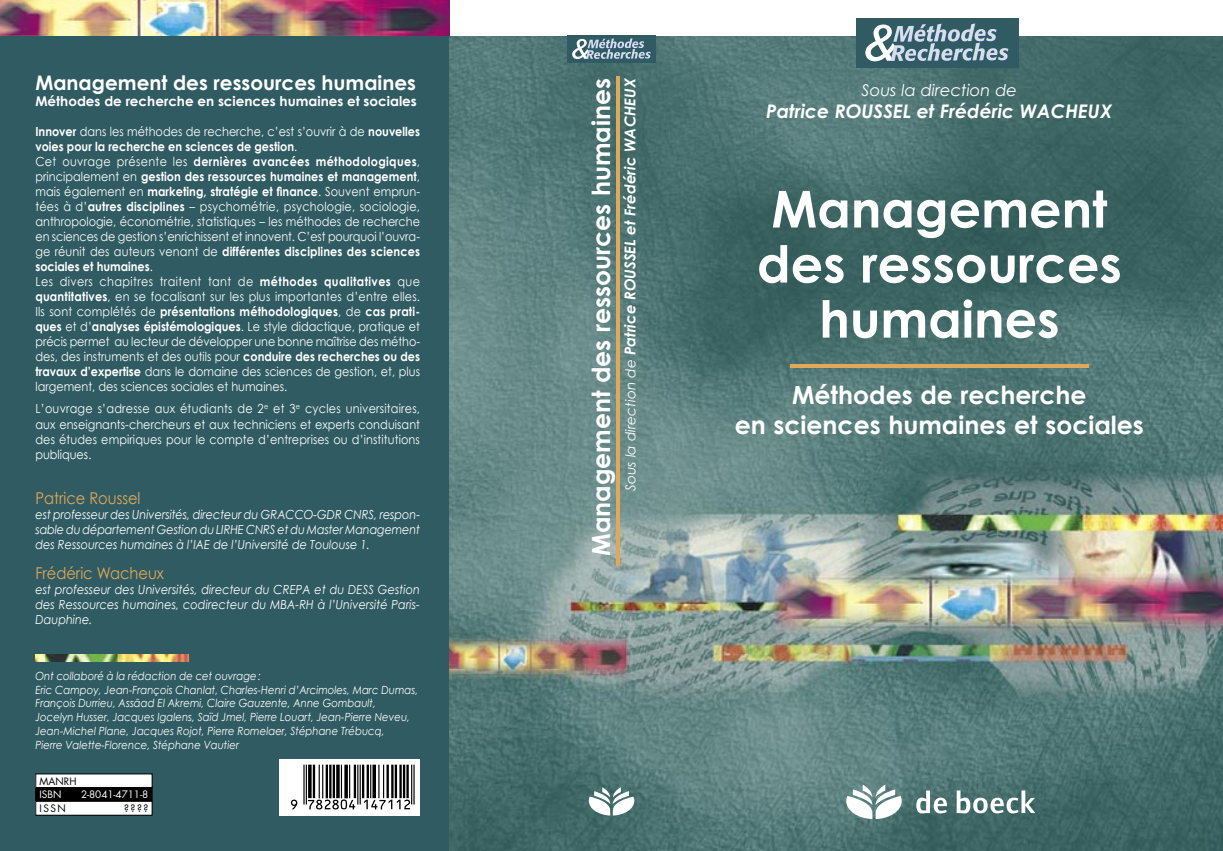
<style>
.page{position:relative;width:1223px;height:851px;background:#fff}
.page>*{position:absolute;margin:0;border:0;box-sizing:border-box;transform-origin:0 0}
.Normal_e{font:700 50.88px "Century Gothic";color:#fff}
.Normal_e-2{font:700 25px "Century Gothic";color:#fff}
.t1{font:700 20px "Century Gothic";color:#fff}
.Normal_e-3{font:italic 700 18.75px "Century Gothic";color:#fff}
.t2{font:16.25px "Century Gothic";color:#e0a85b;scale:.9 1}
.Normal_e-4{font:italic 16.25px "Century Gothic";color:#fff}
.Normal_e-5{font:italic 700 15px "Century Gothic";color:#fff}
.t3{font:700 13.5px "Century Gothic";color:#fff}
.t4{font:12.5px/15px "Century Gothic";color:#fff;text-align:justify;scale:.9 1}
.t5{font:italic 12.5px/15px "Century Gothic";color:#fff;text-align:justify;scale:.9 1}
.t6{font:700 12.5px/15px "Century Gothic";color:#fff;scale:.9 1}
.t7{font:italic 11.25px/13.8px "Century Gothic";color:#fff;scale:.9 1}
.Normal_e-6{font:10px "Futura";letter-spacing:-.005em;color:#fff}
.Normal_e-7{font:10px "Futura";color:#000}
.s1{font-weight:400}
.s2{font-weight:700}
.s3{font-weight:400;font-size:13.75px}
</style>
<div class="page">
<div style="left:0;top:0;width:475px;height:850px;background:#305b62"></div>
<img style="left:449px;top:35px;width:773px;height:815px">
<hr style="left:616px;top:76px;width:4px;height:489px;background:#e0a85b">
<hr style="left:789px;top:364px;width:299px;height:3px;background:#e0a85b">
<div style="left:449px;top:0;width:773px;height:35px;background:#fff"></div>
<div style="left:856px;top:18px;width:162px;height:50px;background:#305b62"></div>
<svg style="left:865px;top:23px;width:144px;height:39px"></svg>
<div style="left:567px;top:35px;width:89px;height:28px;background:#305b62"></div>
<svg style="left:572px;top:38px;width:79px;height:21px"></svg>
<svg style="left:846px;top:784px;width:55px;height:35px"></svg>
<svg style="left:916px;top:790px;width:31px;height:23px"></svg>
<svg style="left:956px;top:790px;width:79px;height:23px"></svg>
<svg style="left:588px;top:787px;width:46px;height:28px"></svg>
<div style="left:36px;top:787px;width:116px;height:13px;background:#000"></div>
<div style="left:36px;top:773px;width:116px;height:14px;background:#fff"></div>
<div style="left:35px;top:773px;width:117px;height:14px;border:1px solid #000"></div>
<div style="left:36px;top:801px;width:116px;height:14px;background:#fff"></div>
<div style="left:35px;top:800px;width:117px;height:15px;border:1px solid #000"></div>
<div style="left:279px;top:759px;width:141px;height:56px;background:#fff"></div>
<svg style="left:291px;top:799px;width:6px;height:10px"></svg>
<hr style="left:303px;top:764px;width:1px;height:40px;background:#000">
<hr style="left:306px;top:764px;width:1px;height:40px;background:#000">
<svg style="left:308px;top:764px;width:48px;height:45px"></svg>
<hr style="left:357px;top:764px;width:1px;height:40px;background:#000">
<hr style="left:359px;top:764px;width:2px;height:40px;background:#000">
<svg style="left:362px;top:764px;width:48px;height:45px"></svg>
<hr style="left:411px;top:764px;width:1px;height:40px;background:#000">
<hr style="left:413px;top:764px;width:1px;height:40px;background:#000">
<img style="left:0;top:0;width:449px;height:35px">
<img style="left:35px;top:654px;width:153px;height:7px">
<p class="t1" style="left:35px;top:70px;width:382px">Management des ressources humaines</p>
<p class="t3" style="left:35px;top:93px;width:383px">Méthodes de recherche en sciences humaines et sociales</p>
<p class="t6" style="left:35px;top:124px;width:429px">Innover <span class="s1">dans les méthodes de recherche, c’est s’ouvrir à de</span> nouvelles voies pour la recherche en sciences de gestion<span class="s1">.</span></p>
<p class="t4" style="left:35px;top:154px;width:429px">Cet ouvrage présente les <span class="s2">dernières avancées méthodologiques</span>, principalement en <span class="s2">gestion des ressources humaines et management</span>, mais également en <span class="s2">marketing, stratégie et finance</span>. Souvent emprun&shy;tées à d’<span class="s2">autres disciplines</span> – psychométrie, psychologie, sociologie, anthropologie, économétrie, statistiques – les méthodes de recherche en sciences de gestion s’enrichissent et innovent. C’est pourquoi l’ouvra&shy;ge réunit des auteurs venant de <span class="s2">différentes disciplines des sciences sociales et humaines</span>.</p>
<p class="t4" style="left:35px;top:274px;width:429px">Les divers chapitres traitent tant de <span class="s2">méthodes qualitatives</span> que <span class="s2">quantitatives</span>, en se focalisant sur les plus importantes d’entre elles.<br>Ils sont complétés de <span class="s2">présentations méthodologiques</span>, de <span class="s2">cas prati&shy;ques</span> et d’<span class="s2">analyses épistémologiques</span>. Le style didactique, pratique et précis permet au lecteur de développer une bonne maîtrise des métho&shy;des, des instruments et des outils pour <span class="s2">conduire des recherches ou des travaux d’expertise</span> dans le domaine des sciences de gestion, et, plus largement, des sciences sociales et humaines.</p>
<p class="t4" style="left:35px;top:401px;width:429px">L’ouvrage s’adresse aux étudiants de 2<sup>e</sup> et 3<sup>e</sup> cycles universitaires, aux enseignants-chercheurs et aux techniciens et experts conduisant des études empiriques pour le compte d’entreprises ou d’institutions publiques.</p>
<p class="t2" style="left:35px;top:487px;width:118px">Patrice Roussel</p>
<p class="t5" style="left:35px;top:506px;width:429px">est professeur des Universités, directeur du GRACCO-GDR CNRS, respon&shy;sable du département Gestion du LIRHE CNRS et du Master Management des Ressources humaines à l’IAE de l’Université de Toulouse 1.</p>
<p class="t2" style="left:35px;top:562px;width:144px">Frédéric Wacheux</p>
<p class="t5" style="left:35px;top:581px;width:429px">est professeur des Universités, directeur du CREPA et du DESS Gestion des Ressources humaines, codirecteur du MBA-RH à l’Université Paris-Dauphine.</p>
<p class="t7" style="left:35px;top:668px;width:252px">Ont collaboré à la rédaction de cet ouvrage :</p>
<p class="t7" style="left:35px;top:682px;width:427px">Eric Campoy, Jean-François Chanlat, Charles-Henri d’Arcimoles, Marc Dumas, François Durrieu, Assâad El Akremi, Claire Gauzente, Anne Gombault,<br>Jocelyn Husser, Jacques Igalens, Saïd Jmel, Pierre Louart, Jean-Pierre Neveu, Jean-Michel Plane, Jacques Rojot, Pierre Romelaer, Stéphane Trébucq,<br>Pierre Valette-Florence, Stéphane Vautier</p>
<p class="Normal_e-7" style="left:40px;top:774px;width:38px">MANRH</p>
<p class="Normal_e-7" style="left:40px;top:801px;width:28px">ISSN</p>
<p class="Normal_e-7" style="left:124px;top:801px;width:25px">????</p>
<p class="Normal_e-6" style="left:40px;top:787px;width:23px">ISBN</p>
<p class="Normal_e-6" style="left:81px;top:787px;width:69px">2-8041-4711-8</p>
<p class="Normal_e-2" style="left:585px;top:556px;width:479px;rotate:-90deg">Management des ressources humaines</p>
<p class="Normal_e-5" style="left:620px;top:491px;width:414px;rotate:-90deg"><span class="s3">Sous la direction de</span> Patrice ROUSSEL et Frédéric WACHEUX</p>
<p class="Normal_e-4" style="left:861px;top:80px;width:157px">Sous la direction de</p>
<p class="Normal_e-3" style="left:766px;top:100px;width:348px">Patrice ROUSSEL et Frédéric WACHEUX</p>
<p class="Normal_e" style="left:771px;top:177px;width:337px">Management</p>
<p class="Normal_e" style="left:757px;top:232px;width:366px">des ressources</p>
<p class="Normal_e" style="left:819px;top:287px;width:242px">humaines</p>
<p class="Normal_e-2" style="left:792px;top:379px;width:296px">Méthodes de recherche</p>
<p class="Normal_e-2" style="left:735px;top:409px;width:410px">en sciences humaines et sociales</p>
</div>
